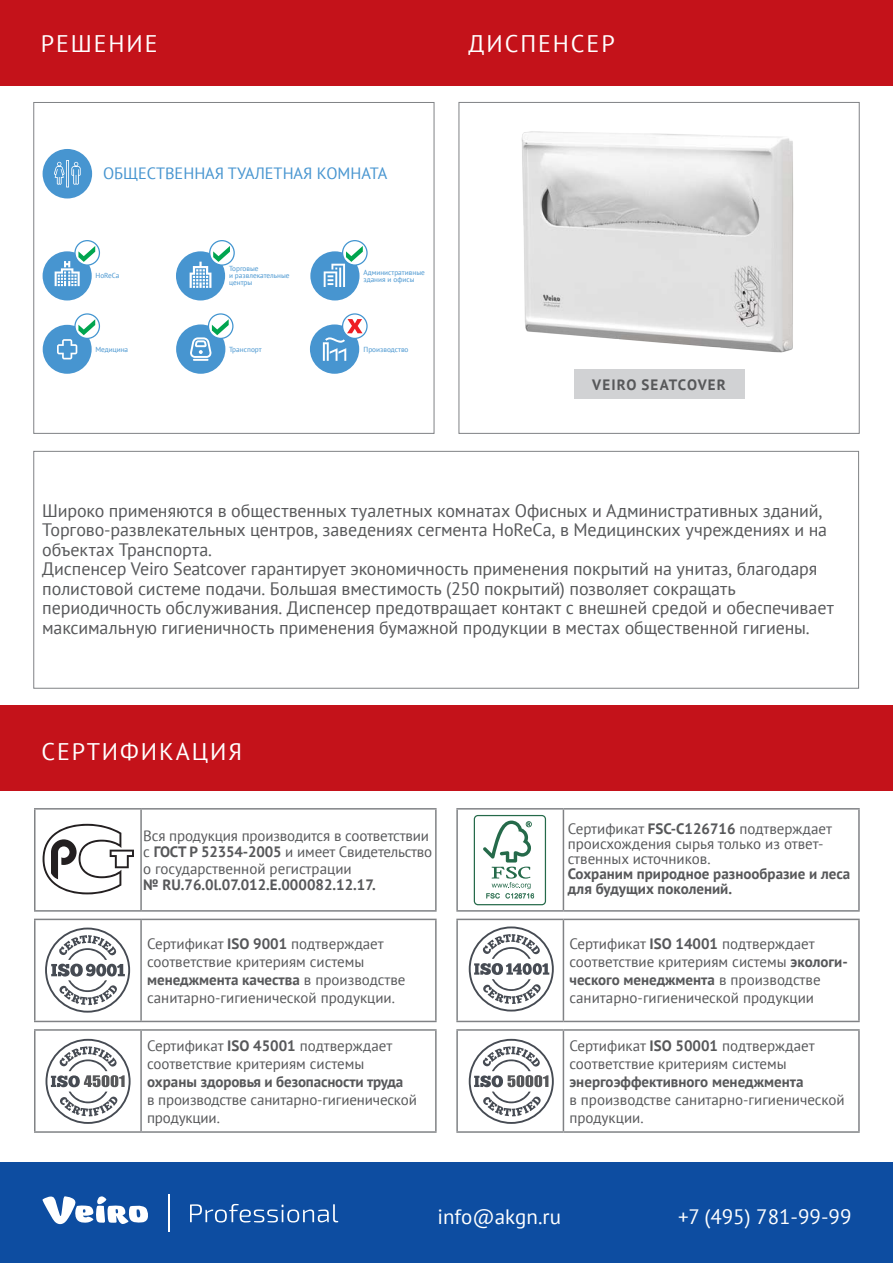
<style>
.page{position:relative;width:893px;height:1263px;background:#fff}
.page>*{position:absolute;margin:0;border:0;box-sizing:border-box;transform-origin:0 0}
.Заголовок{font:24px "PT Sans";letter-spacing:.08em;color:#fff}
.t1{font:20.85px "PT Sans";color:#fff}
.t2{font:18px/19.5px "PT Sans";letter-spacing:-.005em;color:#57585a}
.t3{font:16.35px "PT Sans";color:#4795d0}
.t4{font:15px/18px "PT Sans";color:#57585a}
.t5{font:700 15px/15px "PT Sans";color:#57585a}
.t6{font:700 15px "PT Sans";letter-spacing:.08em;color:#57585a}
.t7{font:7.35px/7.1px "PT Sans";color:#4795d0}
.s1{font-weight:700}
</style>
<div class="page">
<img style="left:521px;top:131px;width:273px;height:222px">
<hr style="left:34px;top:808px;width:107px;height:1px;background:#808285">
<hr style="left:34px;top:809px;width:2px;height:101px;background:#808285">
<hr style="left:141px;top:808px;width:296px;height:1px;background:#808285">
<hr style="left:140px;top:809px;width:2px;height:101px;background:#808285">
<hr style="left:435px;top:809px;width:2px;height:101px;background:#808285">
<hr style="left:34px;top:910px;width:107px;height:2px;background:#808285">
<hr style="left:141px;top:910px;width:296px;height:2px;background:#808285">
<hr style="left:34px;top:919px;width:107px;height:1px;background:#808285">
<hr style="left:34px;top:920px;width:2px;height:101px;background:#808285">
<hr style="left:141px;top:919px;width:296px;height:1px;background:#808285">
<hr style="left:140px;top:920px;width:2px;height:101px;background:#808285">
<hr style="left:435px;top:920px;width:2px;height:101px;background:#808285">
<hr style="left:34px;top:1021px;width:107px;height:1px;background:#808285">
<hr style="left:141px;top:1021px;width:296px;height:1px;background:#808285">
<hr style="left:34px;top:1029px;width:107px;height:2px;background:#808285">
<hr style="left:34px;top:1031px;width:2px;height:100px;background:#808285">
<hr style="left:141px;top:1029px;width:296px;height:2px;background:#808285">
<hr style="left:140px;top:1031px;width:2px;height:100px;background:#808285">
<hr style="left:435px;top:1031px;width:2px;height:100px;background:#808285">
<hr style="left:34px;top:1131px;width:107px;height:2px;background:#808285">
<hr style="left:141px;top:1131px;width:296px;height:2px;background:#808285">
<hr style="left:456px;top:808px;width:107px;height:1px;background:#808285">
<hr style="left:456px;top:809px;width:2px;height:101px;background:#808285">
<hr style="left:563px;top:808px;width:297px;height:1px;background:#808285">
<hr style="left:563px;top:809px;width:1px;height:101px;background:#808285">
<hr style="left:858px;top:809px;width:2px;height:101px;background:#808285">
<hr style="left:456px;top:910px;width:107px;height:2px;background:#808285">
<hr style="left:563px;top:910px;width:297px;height:2px;background:#808285">
<hr style="left:456px;top:1029px;width:107px;height:2px;background:#808285">
<hr style="left:456px;top:1031px;width:2px;height:100px;background:#808285">
<hr style="left:563px;top:1029px;width:297px;height:2px;background:#808285">
<hr style="left:563px;top:1031px;width:1px;height:100px;background:#808285">
<hr style="left:858px;top:1031px;width:2px;height:100px;background:#808285">
<hr style="left:456px;top:1131px;width:107px;height:2px;background:#808285">
<hr style="left:563px;top:1131px;width:297px;height:2px;background:#808285">
<hr style="left:456px;top:919px;width:107px;height:1px;background:#808285">
<hr style="left:456px;top:920px;width:2px;height:101px;background:#808285">
<hr style="left:563px;top:919px;width:297px;height:1px;background:#808285">
<hr style="left:563px;top:920px;width:1px;height:101px;background:#808285">
<hr style="left:858px;top:920px;width:2px;height:101px;background:#808285">
<hr style="left:456px;top:1021px;width:107px;height:1px;background:#808285">
<hr style="left:563px;top:1021px;width:297px;height:1px;background:#808285">
<svg style="left:43px;top:824px;width:91px;height:70px"></svg>
<svg style="left:483px;top:820px;width:51px;height:78px"></svg>
<div style="left:474px;top:815px;width:72px;height:90px;border:1px solid #256a4a;border-radius:4px"></div>
<svg style="left:45px;top:927px;width:85px;height:86px"></svg>
<svg style="left:469px;top:926px;width:85px;height:85px"></svg>
<svg style="left:46px;top:1039px;width:85px;height:85px"></svg>
<svg style="left:469px;top:1039px;width:85px;height:85px"></svg>
<div style="left:0;top:1162px;width:893px;height:101px;background:#0d4da1"></div>
<svg style="left:190px;top:1204px;width:148px;height:18px"></svg>
<svg style="left:42px;top:1196px;width:106px;height:29px"></svg>
<hr style="left:168px;top:1194px;width:2px;height:38px;background:#fff">
<div style="left:0;top:0;width:893px;height:85px;background:#c4121a"></div>
<div style="left:0;top:706px;width:893px;height:85px;background:#c4121a"></div>
<div style="left:459px;top:102px;width:401px;height:332px;border:1px solid #808285"></div>
<div style="left:33px;top:451px;width:826px;height:238px;border:1px solid #808285"></div>
<div style="left:33px;top:102px;width:401px;height:332px;border:1px solid #808285"></div>
<div style="left:574px;top:369px;width:170px;height:30px;background:#d1d2d4"></div>
<div style="left:43px;top:251px;width:49px;height:49px;background:#4795d0;border-radius:50%"></div>
<div style="left:176px;top:251px;width:49px;height:49px;background:#4795d0;border-radius:50%"></div>
<div style="left:310px;top:251px;width:49px;height:49px;background:#4795d0;border-radius:50%"></div>
<div style="left:43px;top:325px;width:49px;height:49px;background:#4795d0;border-radius:50%"></div>
<div style="left:176px;top:324px;width:49px;height:50px;background:#4795d0;border-radius:50%"></div>
<div style="left:310px;top:324px;width:49px;height:50px;background:#4795d0;border-radius:50%"></div>
<div style="left:43px;top:149px;width:49px;height:49px;background:#4795d0;border-radius:50%"></div>
<svg style="left:54px;top:160px;width:27px;height:27px"></svg>
<svg style="left:75px;top:241px;width:24px;height:24px"></svg>
<div style="left:74px;top:240px;width:26px;height:26px;border:1px solid #4194d0;border-radius:50%"></div>
<svg style="left:55px;top:246px;width:40px;height:40px"></svg>
<svg style="left:343px;top:241px;width:24px;height:24px"></svg>
<div style="left:342px;top:240px;width:26px;height:26px;border:1px solid #4194d0;border-radius:50%"></div>
<svg style="left:324px;top:246px;width:39px;height:41px"></svg>
<svg style="left:210px;top:241px;width:24px;height:24px"></svg>
<div style="left:209px;top:240px;width:26px;height:26px;border:1px solid #4194d0;border-radius:50%"></div>
<svg style="left:190px;top:246px;width:40px;height:42px"></svg>
<svg style="left:75px;top:314px;width:24px;height:24px"></svg>
<div style="left:74px;top:313px;width:26px;height:26px;border:1px solid #4194d0;border-radius:50%"></div>
<svg style="left:57px;top:319px;width:38px;height:40px"></svg>
<svg style="left:208px;top:314px;width:25px;height:24px"></svg>
<div style="left:208px;top:313px;width:25px;height:26px;border:1px solid #4194d0;border-radius:50%"></div>
<svg style="left:190px;top:319px;width:39px;height:42px"></svg>
<svg style="left:343px;top:314px;width:24px;height:24px"></svg>
<div style="left:342px;top:313px;width:26px;height:26px;border:1px solid #4194d0;border-radius:50%"></div>
<svg style="left:323px;top:319px;width:39px;height:42px"></svg>
<p class="Заголовок" style="left:41px;top:28px;width:119px">РЕШЕНИЕ</p>
<p class="Заголовок" style="left:468px;top:28px;width:148px">ДИСПЕНСЕР</p>
<p class="t3" style="left:103px;top:162px;width:286px">ОБЩЕСТВЕННАЯ ТУАЛЕТНАЯ КОМНАТА</p>
<p class="t7" style="left:95px;top:272px;width:26px">HoReCa</p>
<p class="t7" style="left:229px;top:265px;width:62px">Торговые<br>и развлекательные центры</p>
<p class="t7" style="left:364px;top:268px;width:63px">Административные здания и офисы</p>
<p class="t7" style="left:95px;top:345px;width:34px">Медицина</p>
<p class="t7" style="left:229px;top:345px;width:34px">Транспорт</p>
<p class="t7" style="left:364px;top:345px;width:46px">Производство</p>
<p class="t6" style="left:592px;top:375px;width:135px">VEIRO SEATCOVER</p>
<p class="t2" style="left:42px;top:500px;width:786px">Широко применяются в общественных туалетных комнатах Офисных и Административных зданий,<br>Торгово-развлекательных центров, заведениях сегмента HoReCa, в Медицинских учреждениях и на объектах Транспорта.</p>
<p class="t2" style="left:42px;top:559px;width:793px">Диспенсер Veiro Seatcover гарантирует экономичность применения покрытий на унитаз, благодаря полистовой системе подачи. Большая вместимость (250 покрытий) позволяет сокращать периодичность обслуживания. Диспенсер предотвращает контакт с внешней средой и обеспечивает максимальную гигиеничность применения бумажной продукции в местах общественной гигиены.</p>
<p class="Заголовок" style="left:41px;top:736px;width:202px">СЕРТИФИКАЦИЯ</p>
<p class="t4" style="left:143px;top:827px;width:291px;line-height:16.5px">Вся продукция производится в соответствии с <span class="s1">ГОСТ Р 52354-2005</span> и имеет Свидетельство о государственной регистрации</p>
<p class="t5" style="left:143px;top:877px;width:234px">№ RU.76.0l.07.012.E.000082.12.17.</p>
<p class="t4" style="left:568px;top:820px;width:266px;line-height:15px">Сертификат <span class="s1">FSC-C126716</span> подтверждает происхождения сырья только из ответ&shy;ственных источников.</p>
<p class="t5" style="left:568px;top:865px;width:284px">Сохраним природное разнообразие и леса для будущих поколений.</p>
<p class="t4" style="left:147px;top:934px;width:260px">Сертификат <span class="s1">ISO 9001</span> подтверждает соответствие критериям системы <span class="s1">менеджмента качества</span> в производстве санитарно-гигиенической продукции.</p>
<p class="t4" style="left:569px;top:934px;width:278px">Сертификат <span class="s1">ISO 14001</span> подтверждает соответствие критериям системы <span class="s1">экологи&shy;ческого менеджмента</span> в производстве санитарно-гигиенической продукции</p>
<p class="t4" style="left:147px;top:1036px;width:247px">Сертификат <span class="s1">ISO 45001</span> подтверждает соответствие критериям системы</p>
<p class="t5" style="left:147px;top:1074px;width:258px">охраны здоровья и безопасности труда</p>
<p class="t4" style="left:147px;top:1090px;width:271px">в производстве санитарно-гигиенической продукции.</p>
<p class="t4" style="left:569px;top:1036px;width:247px">Сертификат <span class="s1">ISO 50001</span> подтверждает соответствие критериям системы</p>
<p class="t5" style="left:569px;top:1074px;width:235px">энергоэффективного менеджмента</p>
<p class="t4" style="left:569px;top:1090px;width:277px">в производстве санитарно-гигиенической продукции.</p>
<p class="t1" style="left:437px;top:1203px;width:125px">info@akgn.ru</p>
<p class="t1" style="left:678px;top:1203px;width:175px">+7 (495) 781-99-99</p>
</div>
